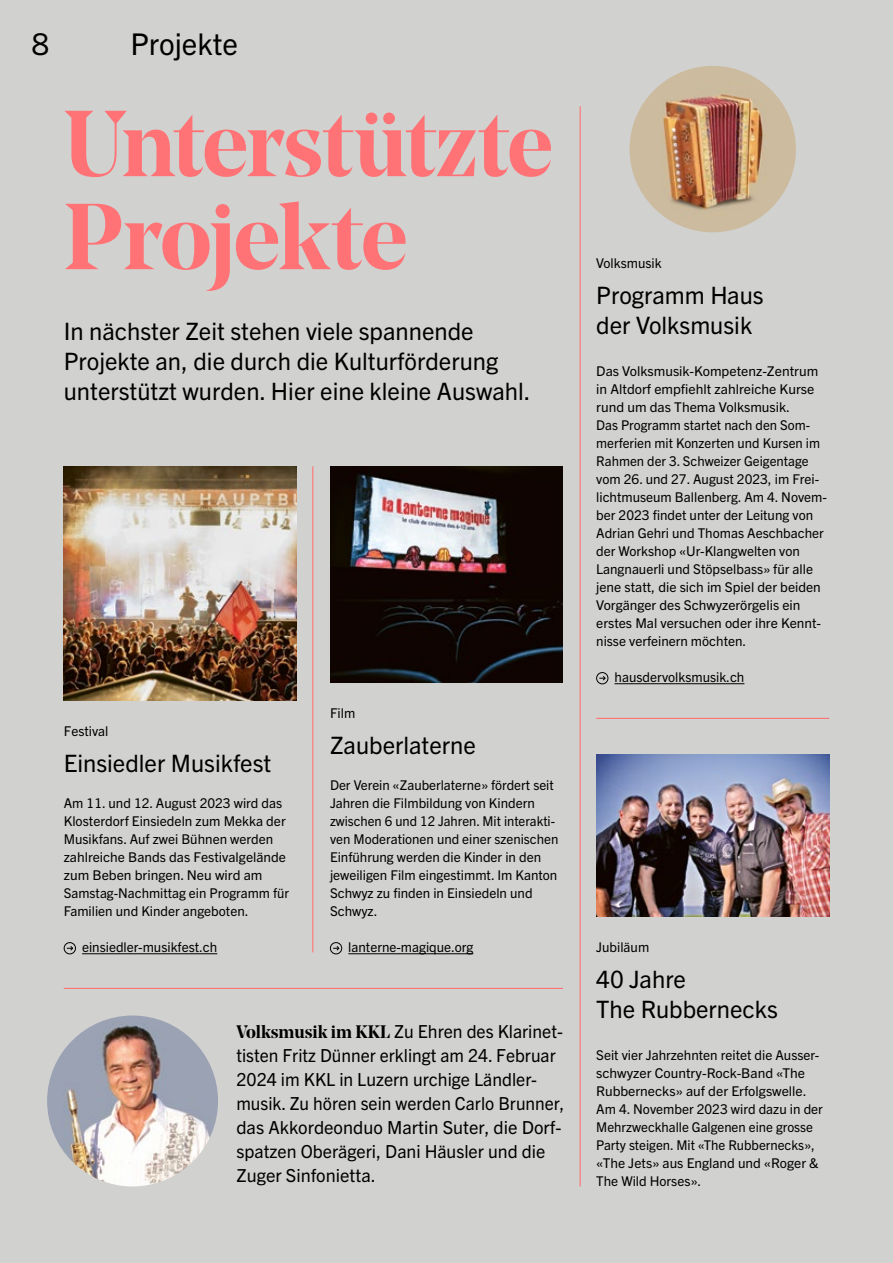
<style>
.page{position:relative;width:893px;height:1263px;background:#d1d1cf}
.page>*{position:absolute;margin:0;border:0;box-sizing:border-box;transform-origin:0 0}
.t1{font:600 93px/93px "Noe Display";letter-spacing:-.015em;color:#ff7376}
.t2{font:30px "Trade Gothic Next LT Pro";color:#000}
.t3{font:24px/30px "Trade Gothic Next LT Pro";color:#000}
.t4{font:18px/24px "Trade Gothic Next LT Pro";color:#000}
.t5{font:13.5px/18px "Trade Gothic Next LT Pro";color:#000}
.s1{font-family:"Noe Display";font-weight:600}
</style>
<div class="page">
<hr style="left:580px;top:106px;width:1px;height:1080px;background:#ff7376">
<hr style="left:312px;top:466px;width:1px;height:486px;background:#ff7376">
<hr style="left:64px;top:988px;width:499px;height:1px;background:#ff7376">
<hr style="left:596px;top:718px;width:233px;height:1px;background:#ff7376">
<img style="left:47px;top:1015px;width:171px;height:171px;border-radius:85px">
<hr style="left:614px;top:683px;width:130px;height:1px;background:#000">
<div style="left:596px;top:672px;width:12px;height:12px;border:1px solid #000;border-radius:50%"></div>
<svg style="left:599px;top:675px;width:7px;height:6px"></svg>
<img style="left:596px;top:754px;width:233px;height:162px">
<hr style="left:348px;top:953px;width:125px;height:1px;background:#000">
<div style="left:330px;top:942px;width:12px;height:12px;border:1px solid #000;border-radius:50%"></div>
<svg style="left:333px;top:945px;width:7px;height:6px"></svg>
<img style="left:330px;top:466px;width:233px;height:216px">
<img style="left:64px;top:466px;width:233px;height:234px">
<hr style="left:82px;top:953px;width:135px;height:1px;background:#000">
<div style="left:64px;top:942px;width:12px;height:12px;border:1px solid #000;border-radius:50%"></div>
<svg style="left:67px;top:945px;width:7px;height:6px"></svg>
<img style="left:629px;top:66px;width:167px;height:166px;border-radius:83px">
<h2 class="t2" style="left:32px;top:23px;width:19px">8</h2>
<h2 class="t2" style="left:130px;top:23px;width:109px">Projekte</h2>
<h1 class="t1" style="left:64px;top:94px;width:491px">Unterstützte<br>Projekte</h1>
<h3 class="t3" style="left:64px;top:315px;width:468px">In nächster Zeit stehen viele spannende<br>Projekte an, die durch die Kulturförderung unterstützt wurden. Hier eine kleine Auswahl.</h3>
<p class="t5" style="left:64px;top:721px;width:46px">Festival</p>
<h3 class="t3" style="left:64px;top:747px;width:209px">Einsiedler Musikfest</h3>
<p class="t5" style="left:64px;top:793px;width:227px">Am 11. und 12. August 2023 wird das Klosterdorf Einsiedeln zum Mekka der Musikfans. Auf zwei Bühnen werden zahlreiche Bands das Festivalgelände zum Beben bringen. Neu wird am Samstag-Nachmittag ein Programm für Familien und Kinder angeboten.</p>
<p class="t5" style="left:82px;top:937px;width:137px">einsiedler-musikfest.ch</p>
<p class="t5" style="left:330px;top:703px;width:27px">Film</p>
<h3 class="t3" style="left:330px;top:729px;width:147px">Zauberlaterne</h3>
<p class="t5" style="left:330px;top:775px;width:230px">Der Verein «Zauberlaterne» fördert seit Jahren die Filmbildung von Kindern zwischen 6 und 12 Jahren. Mit interakti&shy;ven Moderationen und einer szenischen Einführung werden die Kinder in den jeweiligen Film eingestimmt. Im Kanton Schwyz zu finden in Einsiedeln und Schwyz.</p>
<p class="t5" style="left:348px;top:937px;width:127px">lanterne-magique.org</p>
<p class="t4" style="left:236px;top:1018px;width:329px"><span class="s1">Volksmusik im KKL</span> Zu Ehren des Klarinet&shy;tisten Fritz Dünner erklingt am 24. Februar 2024 im KKL in Luzern urchige Ländler&shy;musik. Zu hören sein werden Carlo Brunner, das Akkordeonduo Martin Suter, die Dorf&shy;spatzen Oberägeri, Dani Häusler und die Zuger Sinfonietta.</p>
<p class="t5" style="left:596px;top:253px;width:67px">Volksmusik</p>
<h3 class="t3" style="left:596px;top:279px;width:169px">Programm Haus der Volksmusik</h3>
<p class="t5" style="left:596px;top:361px;width:232px">Das Volksmusik-Kompetenz-Zentrum in Altdorf empfiehlt zahlreiche Kurse rund um das Thema Volksmusik.<br>Das Programm startet nach den Som&shy;merferien mit Konzerten und Kursen im Rahmen der 3. Schweizer Geigentage vom 26. und 27. August 2023, im Frei&shy;lichtmuseum Ballenberg. Am 4. Novem&shy;ber 2023 findet unter der Leitung von Adrian Gehri und Thomas Aeschbacher der Workshop «Ur-Klangwelten von Langnauerli und Stöpselbass» für alle jene statt, die sich im Spiel der beiden Vorgänger des Schwyzerörgelis ein erstes Mal versuchen oder ihre Kennt&shy;nisse verfeinern möchten.</p>
<p class="t5" style="left:614px;top:667px;width:131px">hausdervolksmusik.ch</p>
<p class="t5" style="left:596px;top:937px;width:55px">Jubiläum</p>
<h3 class="t3" style="left:596px;top:963px;width:183px">40 Jahre<br>The Rubbernecks</h3>
<p class="t5" style="left:596px;top:1045px;width:228px">Seit vier Jahrzehnten reitet die Ausser&shy;schwyzer Country-Rock-Band «The Rubbernecks» auf der Erfolgswelle.<br>Am 4. November 2023 wird dazu in der Mehrzweckhalle Galgenen eine grosse Party steigen. Mit «The Rubbernecks», «The Jets» aus England und «Roger &amp; The Wild Horses».</p>
</div>
